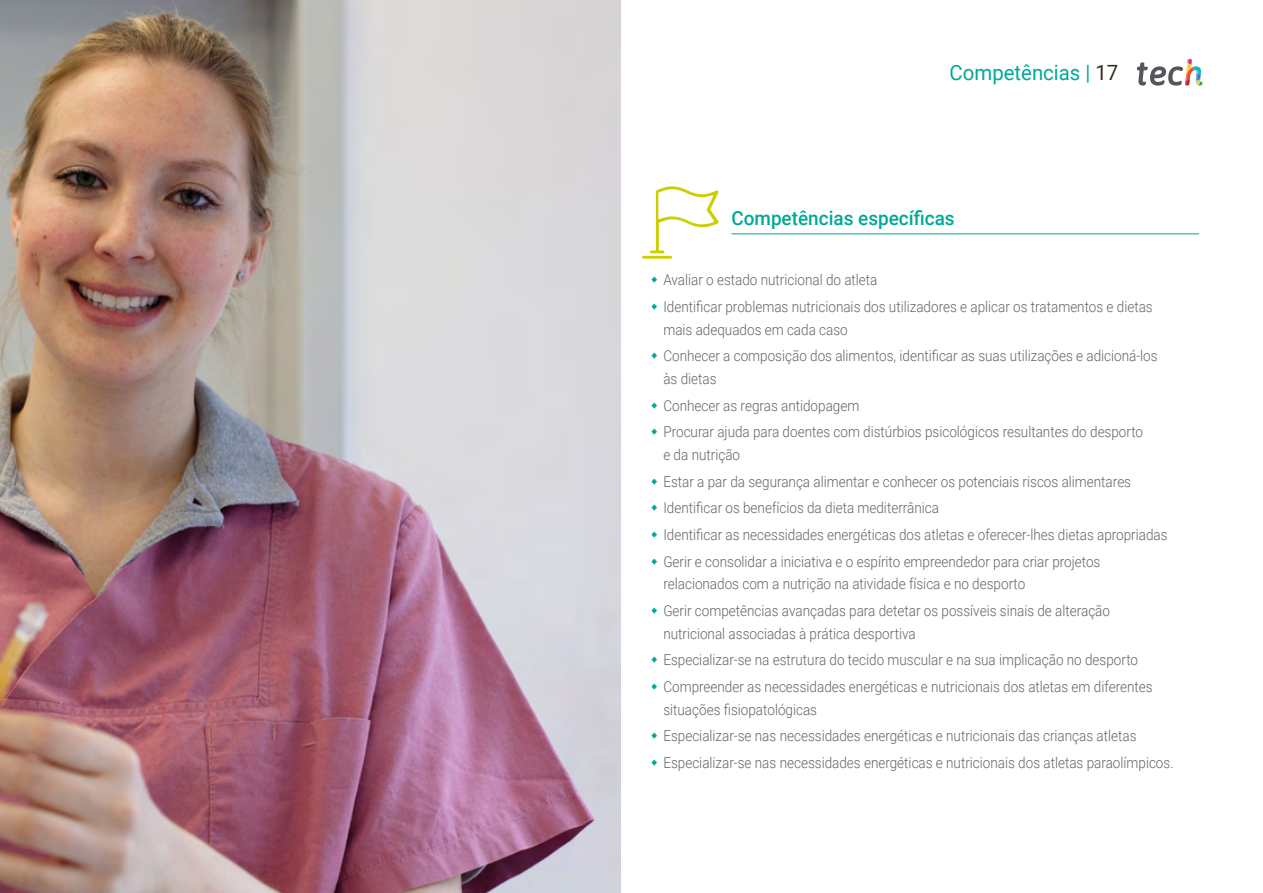
<style>
.page{position:relative;width:1263px;height:893px;background:#fff}
.page>*{position:absolute;margin:0;border:0;box-sizing:border-box;transform-origin:0 0}
.t1{font:21px "Roboto";color:#00a996}
.t2{font:500 19.5px "Roboto";color:#00a996}
.t3{font:300 15px/26.7px "Roboto";color:#61646a;scale:.9 1}
.s1{color:#312e20}
</style>
<div class="page">
<img style="left:0;top:0;width:621px;height:893px">
<hr style="left:731px;top:233px;width:468px;height:1px;background:#00a996">
<hr style="left:642px;top:256px;width:30px;height:3px;background:#cdce00">
<svg style="left:650px;top:186px;width:69px;height:67px"></svg>
<svg style="left:1137px;top:59px;width:65px;height:27px"></svg>
<h1 class="t1" style="left:950px;top:57px;width:170px">Competências | <span class="s1">17</span></h1>
<h2 class="t2" style="left:731px;top:205px;width:225px">Competências específicas</h2>
<p class="t3" style="left:663px;top:266px;width:545px">Avaliar o estado nutricional do atleta<br>Identificar problemas nutricionais dos utilizadores e aplicar os tratamentos e dietas</p>
<p class="t3" style="left:663px;top:315px;width:551px">mais adequados em cada caso<br>Conhecer a composição dos alimentos, identificar as suas utilizações e adicioná-los</p>
<p class="t3" style="left:663px;top:365px;width:535px">às dietas<br>Conhecer as regras antidopagem<br>Procurar ajuda para doentes com distúrbios psicológicos resultantes do desporto</p>
<p class="t3" style="left:663px;top:441px;width:562px">e da nutrição<br>Estar a par da segurança alimentar e conhecer os potenciais riscos alimentares Identificar os benefícios da dieta mediterrânica<br>Identificar as necessidades energéticas dos atletas e oferecer-lhes dietas apropriadas Gerir e consolidar a iniciativa e o espírito empreendedor para criar projetos</p>
<p class="t3" style="left:663px;top:570px;width:498px">relacionados com a nutrição na atividade física e no desporto<br>Gerir competências avançadas para detetar os possíveis sinais de alteração</p>
<p class="t3" style="left:663px;top:619px;width:545px">nutricional associadas à prática desportiva<br>Especializar-se na estrutura do tecido muscular e na sua implicação no desporto<br>Compreender as necessidades energéticas e nutricionais dos atletas em diferentes</p>
<p class="t3" style="left:663px;top:695px;width:568px">situações fisiopatológicas<br>Especializar-se nas necessidades energéticas e nutricionais das crianças atletas<br>Especializar-se nas necessidades energéticas e nutricionais dos atletas paraolímpicos.</p>
</div>
